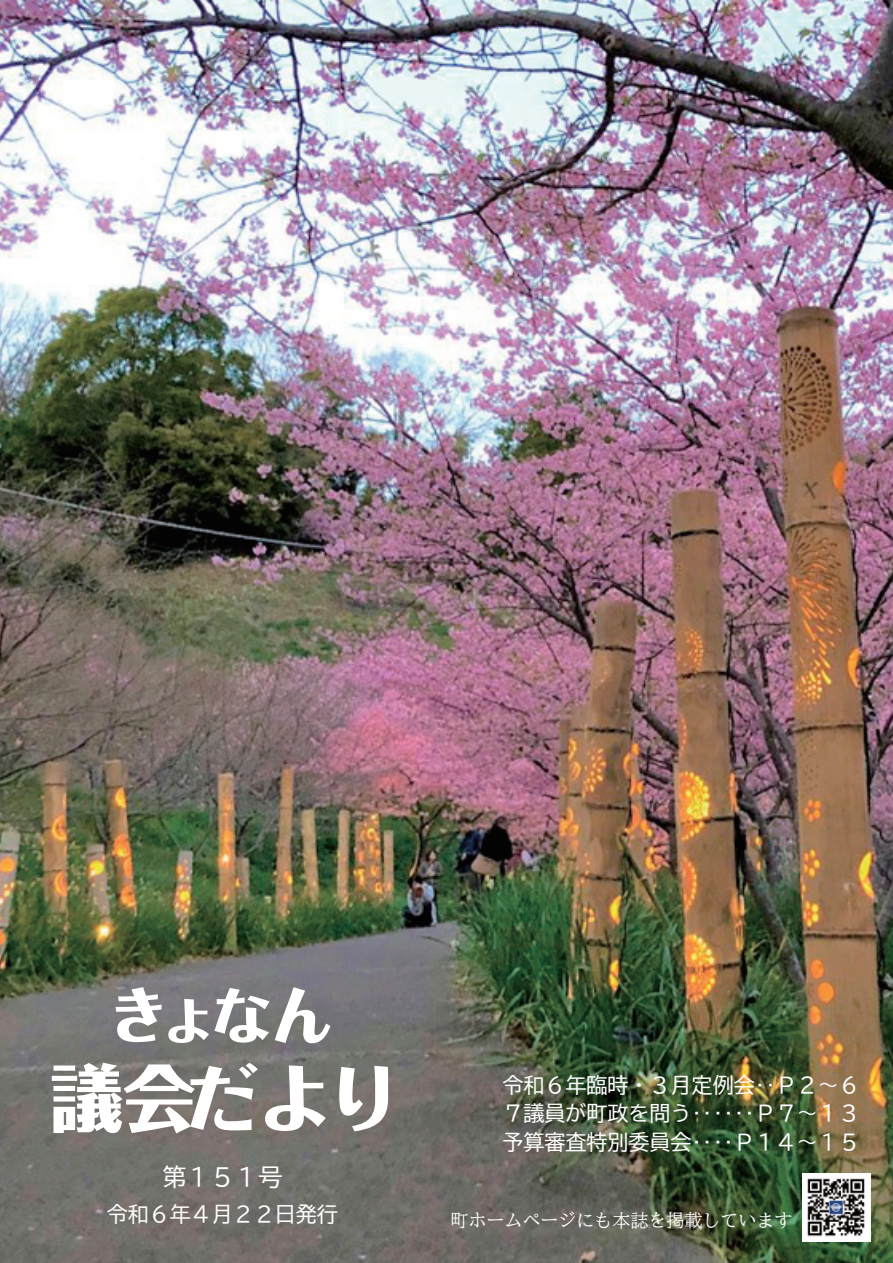
<style>
.page{position:relative;width:893px;height:1263px;background:#fff}
.page>*{position:absolute;margin:0;border:0;box-sizing:border-box;transform-origin:0 0}
.t1{font:800 72.75px "Folk Pro";letter-spacing:-.03em;color:#fff}
.t2{font:800 61.35px "Folk Pro";color:#fff}
.t3{font:24px "BIZ UD Gothic";color:#fff}
.t4{font:21px/28.5px "BIZ UD Gothic";color:#fff;text-align:justify}
.t5{font:18px "BIZ UD Mincho Medium";color:#fff}
</style>
<div class="page">
<img style="left:0;top:0;width:893px;height:1263px">
<img style="left:802px;top:1173px;width:68px;height:68px">
<h2 class="t2" style="left:108px;top:963px;width:227px">きょなん</h2>
<h1 class="t1" style="left:50px;top:1036px;width:352px">議会だより</h1>
<p class="t3" style="left:162px;top:1164px;width:122px">第１５１号</p>
<p class="t4" style="left:107px;top:1199px;width:233px">令和６年４月２２日発行</p>
<p class="t4" style="left:503px;top:1070px;width:359px">令和６年臨時・３月定例会‥Ｐ２~６<br>７議員が町政を問う‥‥‥Ｐ７~１３予算審査特別委員会‥‥Ｐ１４~１５</p>
<p class="t5" style="left:450px;top:1211px;width:344px">町ホームページにも本誌を掲載しています</p>
</div>
